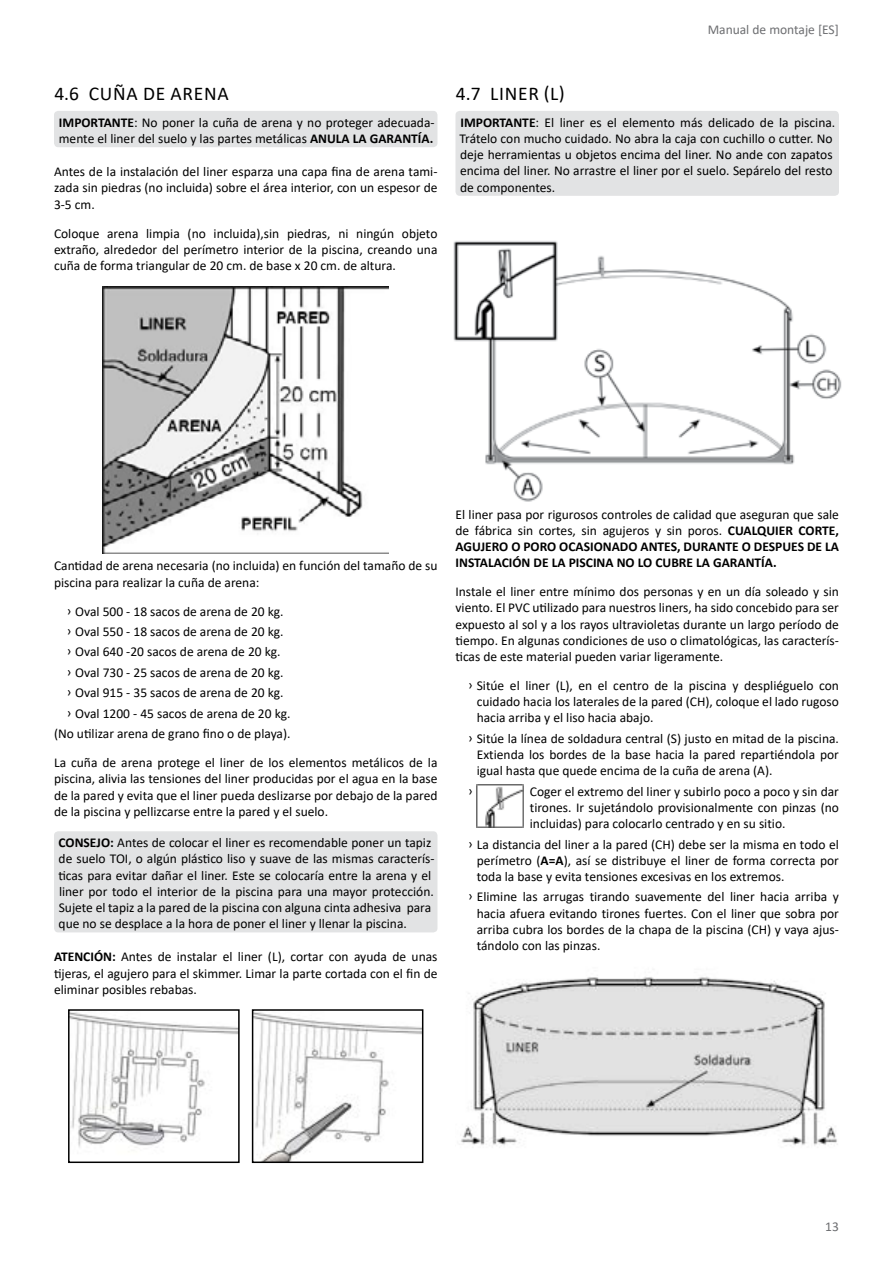
<style>
.page{position:relative;width:893px;height:1263px;background:#fff}
.page>*{position:absolute;margin:0;border:0;box-sizing:border-box;transform-origin:0 0}
.t1{font:19.5px "Calibri";color:#000}
.t2{font:13.5px/16.2px "Calibri";color:#000;text-align:justify}
.t3{font:700 13.5px "Calibri";color:#000}
.t4{font:13.5px "Calibri";color:#6d6e71}
.s1{font-weight:700}
</style>
<div class="page">
<div style="left:54px;top:111px;width:383px;height:36px;background:#e2e3e4;border-radius:4px"></div>
<img style="left:103px;top:286px;width:286px;height:268px">
<div style="left:54px;top:831px;width:383px;height:101px;background:#e2e3e4;border-radius:4px"></div>
<img style="left:71px;top:1012px;width:166px;height:136px">
<div style="left:68px;top:1009px;width:172px;height:154px;border:2px solid #000"></div>
<img style="left:255px;top:1012px;width:165px;height:148px">
<div style="left:252px;top:1009px;width:171px;height:154px;border:2px solid #000"></div>
<div style="left:455px;top:111px;width:384px;height:85px;background:#e2e3e4;border-radius:4px"></div>
<img style="left:453px;top:241px;width:389px;height:261px">
<img style="left:477px;top:784px;width:46px;height:43px">
<img style="left:461px;top:977px;width:377px;height:169px">
<h1 class="t1" style="left:54px;top:80px;width:59px">4.6 Cuña</h1>
<h1 class="t1" style="left:143px;top:80px;width:40px">de arena</h1>
<p class="t3" style="left:59px;top:113px;width:31px">IMPORTANTE</p>
<p class="t2" style="left:59px;top:114px;width:377px;text-indent:75px">: No poner la cuña de arena y no proteger adecuada&shy;mente el liner del suelo y las partes metálicas <span class="s1">ANULA</span></p>
<p class="t3" style="left:353px;top:129px;width:26px">LA GARANT</p>
<p class="t3" style="left:418px;top:129px;width:17px">ÍA.</p>
<p class="t2" style="left:54px;top:163px;width:385px">Antes de la instalación del liner esparza una capa fina de arena tami&shy;zada sin piedras (no incluida) sobre el área interior, con un espesor de 3-5 cm.</p>
<p class="t2" style="left:54px;top:225px;width:385px">Coloque arena limpia (no incluida),sin piedras, ni ningún objeto extraño, alrededor del perímetro interior de la piscina, creando una cuña de forma triangular de 20 cm. de base x 20 cm. de altura.</p>
<p class="t4" style="left:708px;top:21px;width:133px">Manual de montaje [ES]</p>
<h1 class="t1" style="left:456px;top:80px;width:54px">4.7 Liner</h1>
<h1 class="t1" style="left:544px;top:80px;width:22px">(l)</h1>
<p class="t3" style="left:460px;top:113px;width:31px">IMPORTANTE</p>
<p class="t2" style="left:459px;top:114px;width:377px;text-align:left;text-indent:76px">: El liner es el elemento más delicado de la piscina.<br>Trátelo con mucho cuidado. No abra la caja con cuchillo o cutter. No deje herramientas u objetos encima del liner. No ande con zapatos encima del liner. No arrastre el liner por el suelo. Sepárelo del resto de componentes.</p>
<p class="t2" style="left:54px;top:557px;width:385px">Cantidad de arena necesaria (no incluida) en función del tamaño de su piscina para realizar la cuña de arena:</p>
<p class="t2" style="left:67px;top:603px;width:218px">ͧ Oval 500 - 18 sacos de arena de 20 kg.</p>
<p class="t2" style="left:67px;top:623px;width:218px">ͧ Oval 550 - 18 sacos de arena de 20 kg.</p>
<p class="t2" style="left:67px;top:643px;width:215px">ͧ Oval 640 -20 sacos de arena de 20 kg.</p>
<p class="t2" style="left:67px;top:664px;width:218px">ͧ Oval 730 - 25 sacos de arena de 20 kg.</p>
<p class="t2" style="left:67px;top:684px;width:218px">ͧ Oval 915 - 35 sacos de arena de 20 kg.</p>
<p class="t2" style="left:67px;top:705px;width:225px">ͧ Oval 1200 - 45 sacos de arena de 20 kg.</p>
<p class="t2" style="left:54px;top:725px;width:238px">(No utilizar arena de grano fino o de playa).</p>
<p class="t2" style="left:54px;top:754px;width:385px">La cuña de arena protege el liner de los elementos metálicos de la piscina, alivia las tensiones del liner producidas por el agua en la base de la pared y evita que el liner pueda deslizarse por debajo de la pared de la piscina y pellizcarse entre la pared y el suelo.</p>
<p class="t3" style="left:59px;top:833px;width:9px">CONSEJO</p>
<p class="t2" style="left:58px;top:834px;width:378px;text-align:left;text-indent:52px"><span class="s1">:</span> Antes de colocar el liner es recomendable poner un tapiz de suelo TOI, o algún plástico liso y suave de las mismas caracterís&shy;ticas para evitar dañar el liner. Este se colocaría entre la arena y el liner por todo el interior de la piscina para una mayor protección.<br>Sujete el tapiz a la pared de la piscina con alguna cinta adhesiva para que no se desplace a la hora de poner el liner y llenar la piscina.</p>
<p class="t3" style="left:54px;top:947px;width:8px">ATENCI</p>
<p class="t2" style="left:54px;top:948px;width:385px;text-indent:40px"><span class="s1">ÓN:</span> Antes de instalar el liner (L), cortar con ayuda de unas tijeras, el agujero para el skimmer. Limar la parte cortada con el fin de eliminar posibles rebabas.</p>
<p class="t2" style="left:455px;top:506px;width:385px">El liner pasa por rigurosos controles de calidad que aseguran que sale de fábrica sin cortes, sin agujeros y sin poros. <span class="s1">CUALQUIER CORTE, AGUJERO O PORO OCASIONADO ANTES, DURANTE O DESPUES DE LA INSTALACI</span></p>
<p class="t3" style="left:512px;top:553px;width:71px">ÓN DE LA PISCINA</p>
<p class="t3" style="left:617px;top:553px;width:48px">NOLOCUBRE</p>
<p class="t3" style="left:696px;top:553px;width:26px">LA GARANT</p>
<p class="t3" style="left:761px;top:553px;width:17px">ÍA.</p>
<p class="t2" style="left:455px;top:583px;width:385px">Instale el liner entre mínimo dos personas y en un día soleado y sin viento. El PVC utilizado para nuestros liners, ha sido concebido para ser expuesto al sol y a los rayos ultravioletas durante un largo período de tiempo. En algunas condiciones de uso o climatológicas, las caracterís&shy;ticas de este material pueden variar ligeramente.</p>
<p class="t2" style="left:477px;top:677px;width:364px;text-indent:-9px">ͧ Sitúe el liner (L), en el centro de la piscina y despliéguelo con cuidado hacia los laterales de la pared (CH), coloque el lado rugoso hacia arriba y el liso hacia abajo.</p>
<p class="t2" style="left:477px;top:730px;width:364px;text-indent:-9px">ͧ Sitúe la línea de soldadura central (S) justo en mitad de la piscina.<br>Extienda los bordes de la base hacia la pared repartiéndola por igual hasta que quede encima de la cuña de arena (A).</p>
<p class="t2" style="left:468px;top:783px;width:6px">ͧ</p>
<p class="t2" style="left:530px;top:783px;width:311px">Coger el extremo del liner y subirlo poco a poco y sin dar tirones. Ir sujetándolo provisionalmente con pinzas (no incluidas) para colocarlo centrado y en su sitio.</p>
<p class="t2" style="left:477px;top:836px;width:364px;text-indent:-9px">ͧ La distancia del liner a la pared (CH) debe ser la misma en todo el perímetro (<span class="s1">A=A</span>), así se distribuye el liner de forma correcta por toda la base y evita tensiones excesivas en los extremos.</p>
<p class="t2" style="left:477px;top:888px;width:364px;text-indent:-9px">ͧ Elimine las arrugas tirando suavemente del liner hacia arriba y hacia afuera evitando tirones fuertes. Con el liner que sobra por arriba cubra los bordes de la chapa de la piscina (CH) y vaya ajus&shy;tándolo con las pinzas.</p>
<p class="t4" style="left:825px;top:1217px;width:15px">13</p>
</div>
